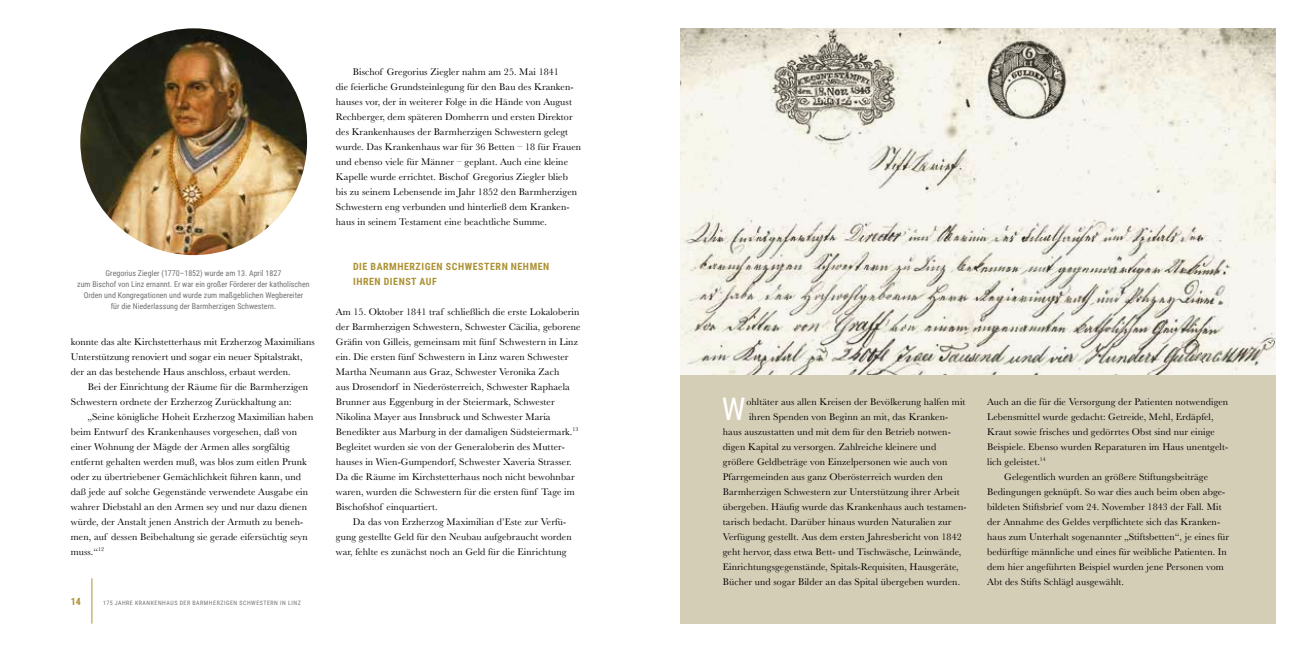
<style>
.page{position:relative;width:1304px;height:652px;background:#fff}
.page>*{position:absolute;margin:0;border:0;box-sizing:border-box;transform-origin:0 0}
.t1{font:31.1px "Roboto Condensed";color:#fff}
.t2{font:10px/15px "Baskerville";letter-spacing:.01em;color:#000}
.t3{font:700 10px/15px "Roboto Condensed";letter-spacing:.055em;color:#ac9234}
.t4{font:8px/11px "Roboto Condensed";color:#707172;text-align:center}
.t5{font:6px "Roboto Condensed";letter-spacing:.085em;color:#707172}
</style>
<div class="page">
<hr style="left:91px;top:578px;width:1px;height:46px;background:#ac9234">
<img style="left:80px;top:28px;width:227px;height:227px;border-radius:113px">
<div style="left:680px;top:375px;width:596px;height:249px;background:#d5ceb7"></div>
<img style="left:680px;top:28px;width:596px;height:347px">
<p class="t4" style="left:77px;top:267px;width:234px">Gregorius Ziegler (1770–1852) wurde am 13. April 1827<br>zum Bischof von Linz ernannt. Er war ein großer Förderer der katholischen Orden und Kongregationen und wurde zum maßgeblichen Wegbereiter<br>für die Niederlassung der Barmherzigen Schwestern.</p>
<p class="t2" style="left:71px;top:334px;width:246px">konnte das alte Kirchstetterhaus mit Erzherzog Maximilians<br>Unterstützung renoviert und sogar ein neuer Spitalstrakt, der an das bestehende Haus anschloss, erbaut werden.</p>
<p class="t2" style="left:71px;top:379px;width:239px;text-indent:17px">Bei der Einrichtung der Räume für die Barmherzigen<br>Schwestern ordnete der Erzherzog Zurückhaltung an:</p>
<p class="t2" style="left:71px;top:409px;width:244px;text-indent:17px">„Seine königliche Hoheit Erzherzog Maximilian haben beim Entwurf des Krankenhauses vorgesehen, daß von einer Wohnung der Mägde der Armen alles sorgfältig entfernt gehalten werden muß, was blos zum eitlen Prunk oder zu übertriebener Gemächlichkeit führen kann, und daß jede auf solche Gegenstände verwendete Ausgabe ein wahrer Diebstahl an den Armen sey und nur dazu dienen würde, der Anstalt jenen Anstrich der Armuth zu beneh&shy;men, auf dessen Beibehaltung sie gerade eifersüchtig seyn muss.“<sup>12</sup></p>
<p class="t3" style="left:71px;top:593px;width:12px">14</p>
<p class="t5" style="left:103px;top:598px;width:199px">175 JAHRE KRANKENHAUS DER BARMHERZIGEN SCHWESTERN IN LINZ</p>
<p class="t2" style="left:336px;top:64px;width:247px;text-indent:17px">Bischof Gregorius Ziegler nahm am 25. Mai 1841<br>die feierliche Grundsteinlegung für den Bau des Kranken&shy;hauses vor, der in weiterer Folge in die Hände von August Rechberger, dem späteren Domherrn und ersten Direktor des Krankenhauses der Barmherzigen Schwestern gelegt wurde. Das Krankenhaus war für 36 Betten – 18 für Frauen und ebenso viele für Männer – geplant. Auch eine kleine Kapelle wurde errichtet. Bischof Gregorius Ziegler blieb bis zu seinem Lebensende im Jahr 1852 den Barmherzigen Schwestern eng verbunden und hinterließ dem Kranken&shy;haus in seinem Testament eine beachtliche Summe.</p>
<p class="t3" style="left:353px;top:258px;width:198px">DIE BARMHERZIGEN SCHWESTERN NEHMEN<br>IHREN DIENST AUF</p>
<p class="t2" style="left:336px;top:304px;width:246px">Am 15. Oktober 1841 traf schließlich die erste Lokaloberin der Barmherzigen Schwestern, Schwester Cäcilia, geborene Gräfin von Gilleis, gemeinsam mit fünf Schwestern in Linz ein. Die ersten fünf Schwestern in Linz waren Schwester Martha Neumann aus Graz, Schwester Veronika Zach<br>aus Drosendorf in Niederösterreich, Schwester Raphaela Brunner aus Eggenburg in der Steiermark, Schwester Nikolina Mayer aus Innsbruck und Schwester Maria Benedikter aus Marburg in der damaligen Südsteiermark.<sup>13<br></sup>Begleitet wurden sie von der Generaloberin des Mutter&shy;hauses in Wien-Gumpendorf, Schwester Xaveria Strasser.<br>Da die Räume im Kirchstetterhaus noch nicht bewohnbar waren, wurden die Schwestern für die ersten fünf Tage im Bischofshof einquartiert.</p>
<p class="t2" style="left:336px;top:514px;width:237px;text-indent:17px">Da das von Erzherzog Maximilian d’Este zur Verfü&shy;gung gestellte Geld für den Neubau aufgebraucht worden war, fehlte es zunächst noch an Geld für die Einrichtung</p>
<h1 class="t1" style="left:722px;top:387px;width:25px">W</h1>
<p class="t2" style="left:746px;top:394px;width:221px">ohltäter aus allen Kreisen der Bevölkerung halfen mit</p>
<p class="t2" style="left:749px;top:409px;width:201px">ihren Spenden von Beginn an mit, das Kranken-</p>
<p class="t2" style="left:723px;top:424px;width:229px">haus auszustatten und mit dem für den Betrieb notwen-</p>
<p class="t2" style="left:723px;top:439px;width:215px">digen Kapital zu versorgen. Zahlreiche kleinere und</p>
<p class="t2" style="left:723px;top:454px;width:226px">größere Geldbeträge von Einzelpersonen wie auch von</p>
<p class="t2" style="left:723px;top:469px;width:221px">Pfarrgemeinden aus ganz Oberösterreich wurden den</p>
<p class="t2" style="left:723px;top:484px;width:238px">Barmherzigen Schwestern zur Unterstützung ihrer Arbeit</p>
<p class="t2" style="left:723px;top:499px;width:245px">übergeben. Häufig wurde das Krankenhaus auch testamen-</p>
<p class="t2" style="left:723px;top:514px;width:230px">tarisch bedacht. Darüber hinaus wurden Naturalien zur</p>
<p class="t2" style="left:723px;top:529px;width:240px">Verfügung gestellt. Aus dem ersten Jahresbericht von 1842</p>
<p class="t2" style="left:723px;top:544px;width:240px">geht hervor, dass etwa Bett- und Tischwäsche, Leinwände,</p>
<p class="t2" style="left:723px;top:559px;width:237px">Einrichtungsgegenstände, Spitals-Requisiten, Hausgeräte,</p>
<p class="t2" style="left:723px;top:574px;width:239px">Bücher und sogar Bilder an das Spital übergeben wurden.</p>
<p class="t2" style="left:987px;top:394px;width:243px">Auch an die für die Versorgung der Patienten notwendigen</p>
<p class="t2" style="left:987px;top:409px;width:228px">Lebensmittel wurde gedacht: Getreide, Mehl, Erdäpfel,</p>
<p class="t2" style="left:987px;top:424px;width:229px">Kraut sowie frisches und gedörrtes Obst sind nur einige</p>
<p class="t2" style="left:987px;top:439px;width:242px">Beispiele. Ebenso wurden Reparaturen im Haus unentgelt-</p>
<p class="t2" style="left:987px;top:454px;width:60px">lich geleistet.<sup>14</sup></p>
<p class="t2" style="left:1004px;top:469px;width:205px">Gelegentlich wurden an größere Stiftungsbeiträge</p>
<p class="t2" style="left:987px;top:484px;width:240px">Bedingungen geknüpft. So war dies auch beim oben abge-</p>
<p class="t2" style="left:987px;top:499px;width:236px">bildeten Stiftsbrief vom 24. November 1843 der Fall. Mit</p>
<p class="t2" style="left:987px;top:514px;width:234px">der Annahme des Geldes verpflichtete sich das Kranken-</p>
<p class="t2" style="left:987px;top:529px;width:243px">haus zum Unterhalt sogenannter „Stiftsbetten“, je eines für</p>
<p class="t2" style="left:987px;top:544px;width:241px">bedürftige männliche und eines für weibliche Patienten. In</p>
<p class="t2" style="left:987px;top:559px;width:238px">dem hier angeführten Beispiel wurden jene Personen vom</p>
<p class="t2" style="left:987px;top:574px;width:138px">Abt des Stifts Schlägl ausgewählt.</p>
</div>
